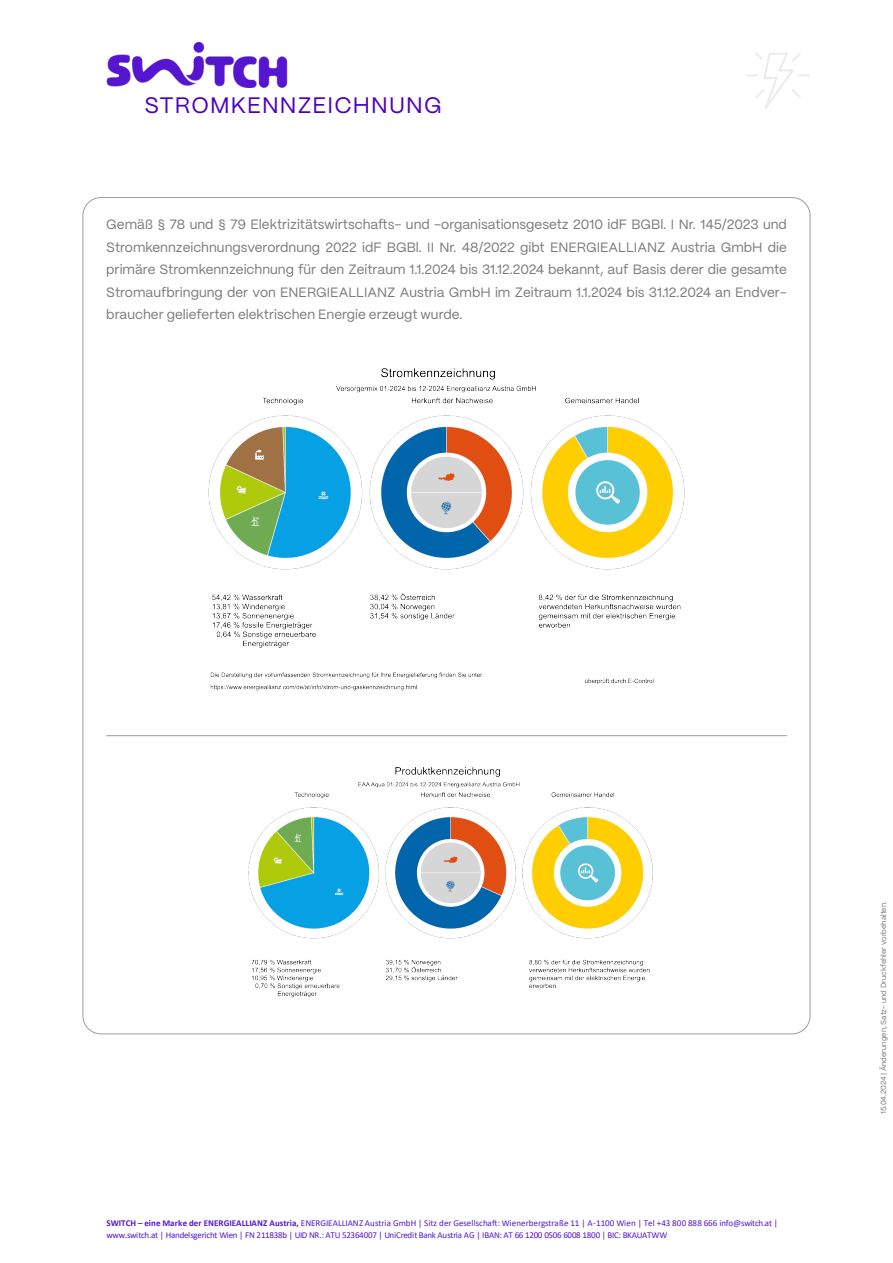
<style>
.page{position:relative;width:893px;height:1263px;background:#fff}
.page>*{position:absolute;margin:0;border:0;box-sizing:border-box;transform-origin:0 0}
.t1{font:22.35px "PP Mori";letter-spacing:.05em;color:#4b00c4}
.t2{font:13.5px/22.5px "PP Mori";color:#7c7b7b;text-align:justify}
.t3{font:9px/12.3px "Calibri";letter-spacing:-.005em;color:#5516d0}
.t4{font:7.5px "PP Mori";color:#7c7b7b}
.s1{font-weight:700}
</style>
<div class="page">
<img style="left:106px;top:42px;width:181px;height:45px">
<svg style="left:746px;top:53px;width:64px;height:56px"></svg>
<hr style="left:106px;top:735px;width:681px;height:1px;background:#9d9d9c">
<img style="left:208px;top:368px;width:477px;height:323px">
<img style="left:243px;top:767px;width:490px;height:268px">
<h1 class="t1" style="left:145px;top:86px;width:299px">STROMKENNZEICHNUNG</h1>
<p class="t2" style="left:106px;top:213px;width:682px">Gemäß § 78 und § 79 Elektrizitätswirtschafts- und -organisationsgesetz 2010 idF BGBl. I Nr. 145/2023 und Stromkennzeichnungsverordnung 2022 idF BGBl. II Nr. 48/2022 gibt ENERGIEALLIANZ Austria GmbH die primäre Stromkennzeichnung für den Zeitraum 1.1.2024 bis 31.12.2024 bekannt, auf Basis derer die gesamte Stromaufbringung der von ENERGIEALLIANZ Austria GmbH im Zeitraum 1.1.2024 bis 31.12.2024 an Endver&shy;braucher gelieferten elektrischen Energie erzeugt wurde.</p>
<p class="t3" style="left:107px;top:1216px;width:673px"><span class="s1">SWITCH – eine Marke der ENERGIEALLIANZ Austria,</span> ENERGIEALLIANZ Austria GmbH | Sitz der Gesellschaft: Wienerbergstraße 11 | A-1100 Wien | Tel +43 800 888 666 info@switch.at | www.switch.at | Handelsgericht Wien | FN 211838b | UID NR.: ATU 52364007 | UniCredit Bank Austria AG | IBAN: AT 66 1200 0506 6008 1800 | BIC: BKAUATWW</p>
<p class="t4" style="left:877px;top:1114px;width:214px;rotate:-90deg">15.04.2024 | Änderungen, Satz- und Druckfehler vorbehalten.</p>
</div>
